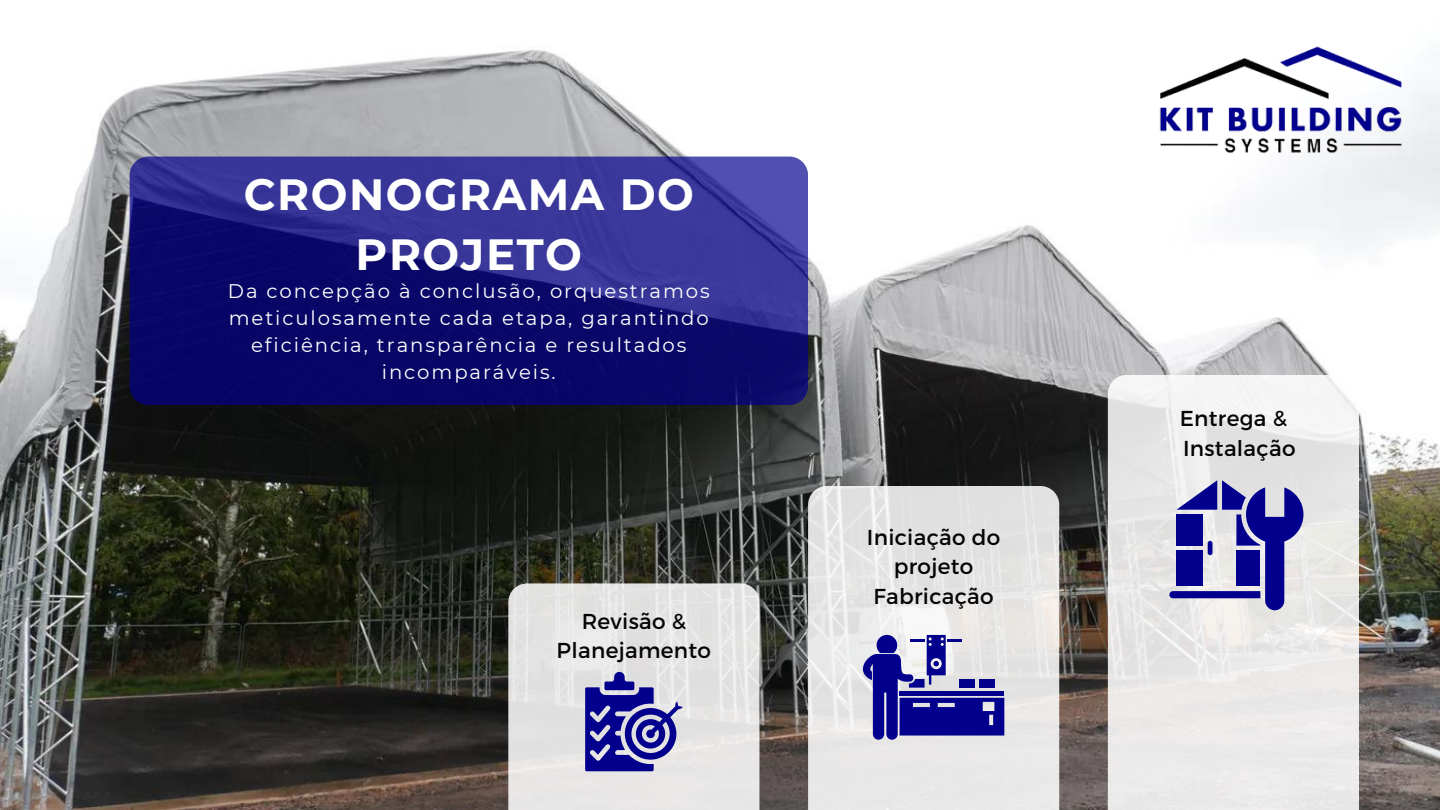
<style>
.page{position:relative;width:1440px;height:810px;background:#fff}
.page>*{position:absolute;margin:0;border:0;box-sizing:border-box;transform-origin:0 0}
.t1{font:700 43.6px/60px "Montserrat";letter-spacing:.035em;color:#fff;text-align:center}
.t2{font:21.6px/29.2px "Montserrat";letter-spacing:.015em;color:#040506;text-align:center}
.t3{font:19.7px/27px "Montserrat";letter-spacing:.1em;color:#fff;text-align:center}
</style>
<div class="page">
<img style="left:0;top:50px;width:1440px;height:760px">
<div style="left:508px;top:583px;width:251px;height:227px;background:#e5e5e4"></div>
<div style="left:808px;top:486px;width:251px;height:324px;background:#e8e7e6"></div>
<svg style="left:1108px;top:375px;width:251px;height:435px;fill:#ebeae9"></svg>
<svg style="left:130px;top:157px;width:678px;height:248px;background:#1e1d7e"></svg>
<svg style="left:585px;top:672px;width:98px;height:99px"></svg>
<svg style="left:863px;top:635px;width:141px;height:105px"></svg>
<svg style="left:1169px;top:480px;width:134px;height:130px;background:#7f7dbd"></svg>
<img style="left:1160px;top:46px;width:243px;height:111px">
<p class="t1" style="left:244px;top:164px;width:452px">CRONOGRAMA DO<br>PROJETO</p>
<h1 class="t3" style="left:228px;top:278px;width:483px">Da concepção à conclusão, orquestramos meticulosamente cada etapa, garantindo eficiência, transparência e resultados incomparáveis.</h1>
<p class="t2" style="left:557px;top:606px;width:156px">Revisão &amp;<br>Planejamento</p>
<p class="t2" style="left:867px;top:522px;width:135px">Iniciação do projeto</p>
<p class="t2" style="left:874px;top:580px;width:122px">Fabricação</p>
<p class="t2" style="left:1180px;top:403px;width:109px">Entrega &amp;</p>
<p class="t2" style="left:1183px;top:432px;width:114px">Instalação</p>
</div>
